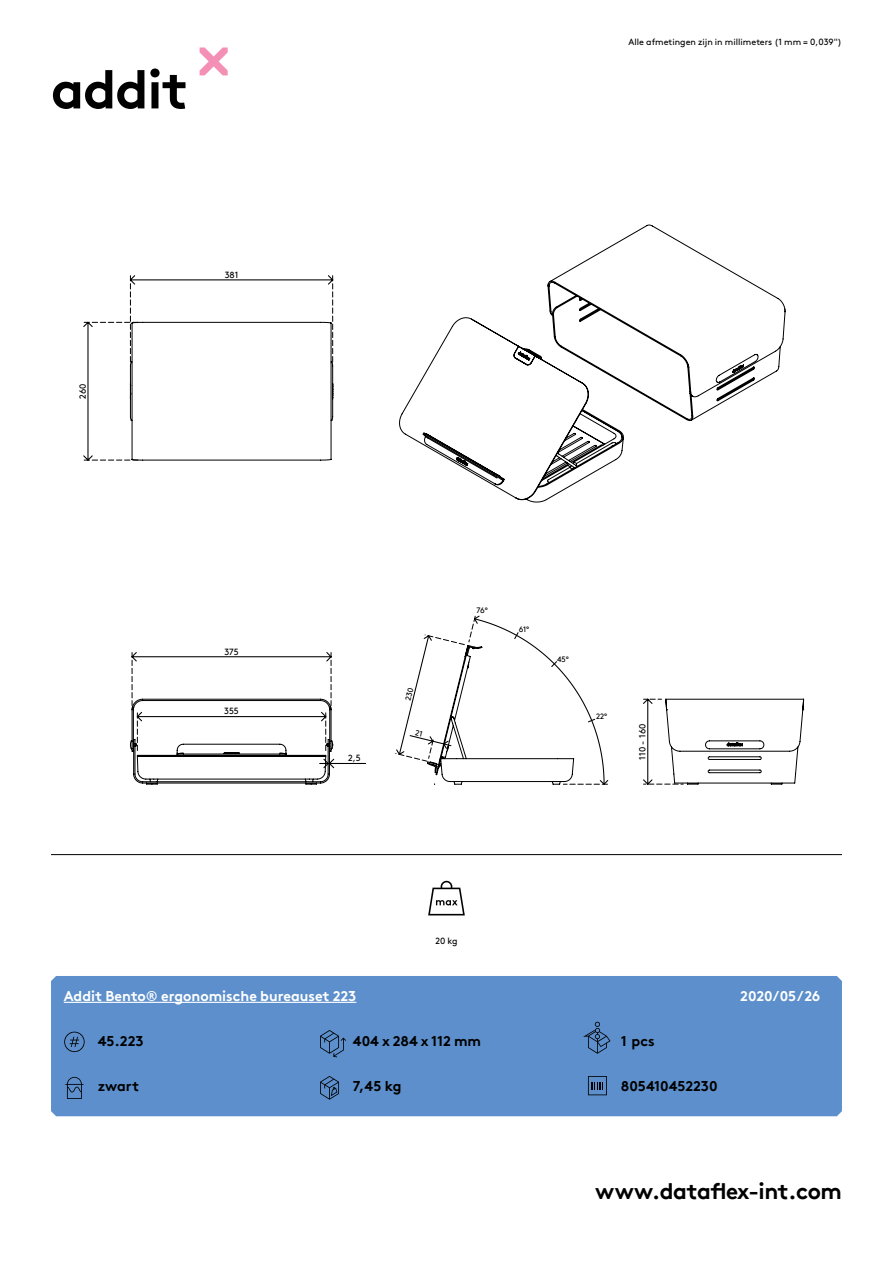
<style>
.page{position:relative;width:893px;height:1263px;background:#fff}
.page>*{position:absolute;margin:0;border:0;box-sizing:border-box;transform-origin:0 0}
.hoofdstuk{font:700 54px "Brown Pro TT";letter-spacing:-.02em;color:#000}
.t1{font:700 22.5px "Brown Pro TT";letter-spacing:-.02em;color:#000}
.specificaties{font:700 14.25px "Brown Pro TT";color:#000}
.t2{font:700 14.25px "Brown Pro TT";color:#fff}
.t3{font:9px "Brown";color:#000}
.t4{font:9px "Brown Pro TT Regular Alt";color:#000}
.t5{font:7.8px "Brown Pro TT";letter-spacing:-.01em;color:#000}
</style>
<div class="page">
<svg style="left:200px;top:47px;width:28px;height:28px"></svg>
<hr style="left:51px;top:854px;width:791px;height:1px;background:#000">
<svg style="left:428px;top:881px;width:37px;height:34px"></svg>
<div style="left:51px;top:976px;width:791px;height:140px;background:#5c8fcb"></div>
<svg style="left:130px;top:652px;width:237px;height:133px"></svg>
<svg style="left:84px;top:276px;width:250px;height:185px"></svg>
<svg style="left:399px;top:224px;width:387px;height:279px"></svg>
<svg style="left:643px;top:698px;width:161px;height:87px"></svg>
<svg style="left:64px;top:1032px;width:21px;height:20px"></svg>
<svg style="left:65px;top:1077px;width:18px;height:22px"></svg>
<svg style="left:320px;top:1030px;width:26px;height:27px"></svg>
<svg style="left:583px;top:1022px;width:27px;height:32px"></svg>
<svg style="left:320px;top:1076px;width:19px;height:24px"></svg>
<svg style="left:588px;top:1076px;width:19px;height:19px"></svg>
<hr style="left:64px;top:1002px;width:292px;height:1px;background:#fff">
<svg style="left:395px;top:615px;width:214px;height:170px"></svg>
<p class="hoofdstuk" style="left:51px;top:46px;width:139px">addit</p>
<p class="t4" style="left:76px;top:399px;width:17px;rotate:-90deg">260</p>
<p class="t4" style="left:225px;top:268px;width:15px">381</p>
<p class="t4" style="left:224px;top:644px;width:16px">375</p>
<p class="t4" style="left:224px;top:704px;width:16px">355</p>
<p class="t3" style="left:628px;top:35px;width:215px">Alle afmetingen zijn in millimeters (1 mm = 0,039")</p>
<p class="t4" style="left:348px;top:751px;width:14px">2,5</p>
<p class="t5" style="left:476px;top:604px;width:13px">76°</p>
<p class="t5" style="left:519px;top:624px;width:12px">61°</p>
<p class="t5" style="left:557px;top:653px;width:13px">45°</p>
<p class="t5" style="left:596px;top:711px;width:13px">22°</p>
<p class="t4" style="left:635px;top:759px;width:37px;rotate:-90deg">110 - 160</p>
<p class="t3" style="left:435px;top:934px;width:24px">20 kg</p>
<h3 class="t2" style="left:64px;top:985px;width:294px">Addit Bento® ergonomische bureauset 223</h3>
<h3 class="t2" style="left:740px;top:985px;width:82px">2020/05/26</h3>
<h3 class="specificaties" style="left:98px;top:1029px;width:47px">45.223</h3>
<p class="specificaties" style="left:98px;top:1074px;width:43px">zwart</p>
<p class="specificaties" style="left:353px;top:1029px;width:130px">404 x 284 x 112 mm</p>
<p class="specificaties" style="left:621px;top:1029px;width:35px">1 pcs</p>
<p class="specificaties" style="left:353px;top:1074px;width:50px">7,45 kg</p>
<h3 class="specificaties" style="left:621px;top:1074px;width:98px">805410452230</h3>
<h2 class="t1" style="left:595px;top:1173px;width:248px">www.dataflex-int.com</h2>
</div>
